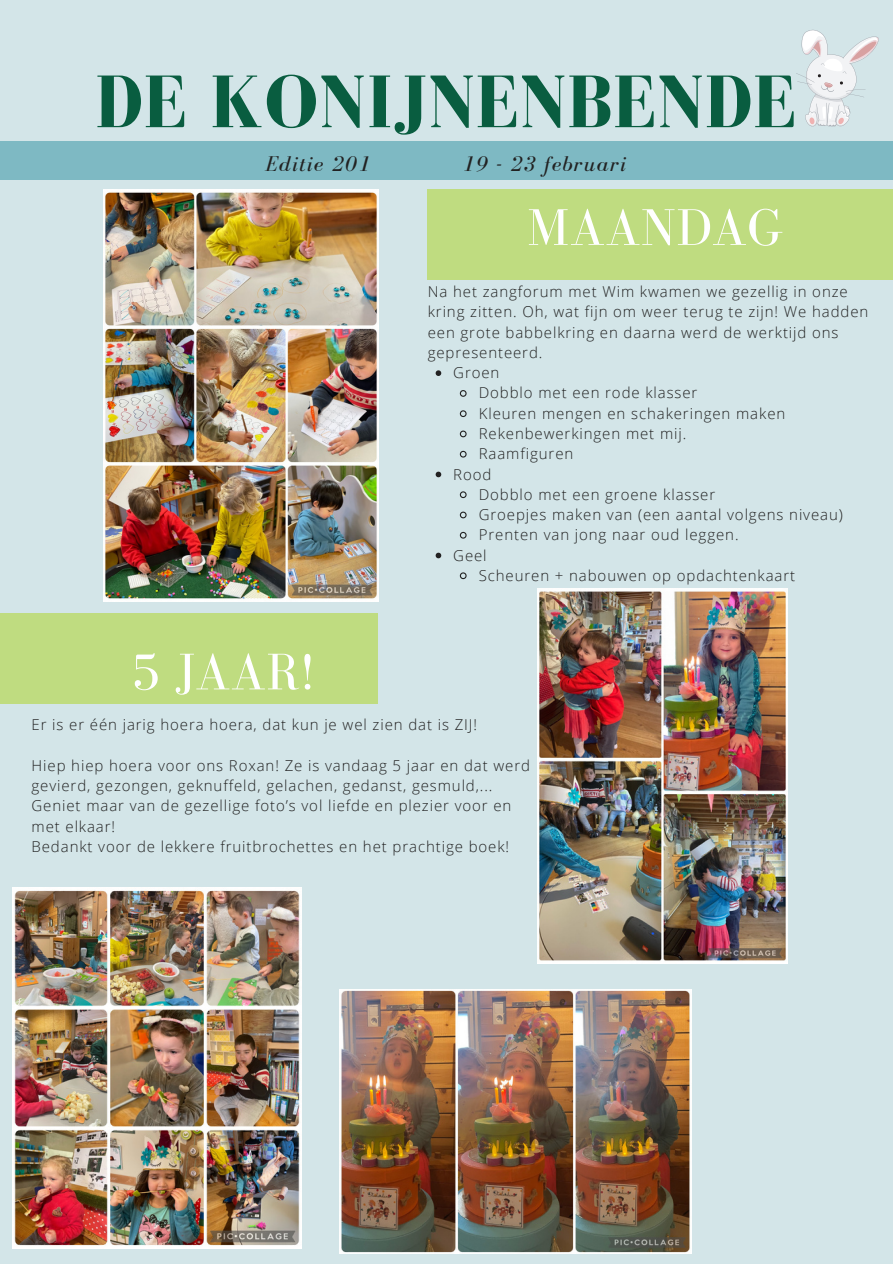
<style>
.page{position:relative;width:893px;height:1264px;background:#fff}
.page>*{position:absolute;margin:0;border:0;box-sizing:border-box;transform-origin:0 0}
.t1{font:700 76.5px "Bodoni FLF";letter-spacing:.01em;color:#095d40}
.t2{font:52.95px "Bodoni FLF";letter-spacing:.01em;color:#fff}
.t3{font:italic 22.05px "Bodoni FLF";letter-spacing:.06em;color:#222}
.t4{font:300 15px/20.2px "Open Sans";letter-spacing:.06em;color:#222}
</style>
<div class="page">
<div style="left:0;top:0;width:892px;height:1263px;background:#d3e5e8"></div>
<div style="left:0;top:141px;width:892px;height:38px;background:#7eb9c3"></div>
<div style="left:428px;top:189px;width:464px;height:90px;background:#bfdc80"></div>
<div style="left:0;top:613px;width:377px;height:90px;background:#bfdc80"></div>
<svg style="left:796px;top:29px;width:83px;height:98px"></svg>
<img style="left:103px;top:189px;width:275px;height:412px">
<img style="left:537px;top:588px;width:250px;height:375px">
<img style="left:13px;top:887px;width:288px;height:361px">
<img style="left:339px;top:989px;width:352px;height:264px">
<svg style="left:435px;top:370px;width:6px;height:6px"></svg>
<svg style="left:459px;top:390px;width:8px;height:7px"></svg>
<svg style="left:459px;top:410px;width:8px;height:8px"></svg>
<svg style="left:459px;top:430px;width:8px;height:8px"></svg>
<svg style="left:459px;top:450px;width:8px;height:8px"></svg>
<svg style="left:435px;top:471px;width:6px;height:6px"></svg>
<svg style="left:459px;top:491px;width:8px;height:8px"></svg>
<svg style="left:459px;top:511px;width:8px;height:8px"></svg>
<svg style="left:459px;top:531px;width:8px;height:8px"></svg>
<svg style="left:435px;top:552px;width:6px;height:6px"></svg>
<svg style="left:459px;top:572px;width:8px;height:8px"></svg>
<p class="t1" style="left:95px;top:60px;width:702px">DE KONIJNENBENDE</p>
<p class="t3" style="left:265px;top:152px;width:106px">Editie 201</p>
<p class="t3" style="left:462px;top:152px;width:165px">19 - 23 februari</p>
<h2 class="t2" style="left:527px;top:199px;width:257px">MAANDAG</h2>
<p class="t2" style="left:131px;top:643px;width:184px">5 JAAR!</p>
<p class="t4" style="left:428px;top:281px;width:442px">Na het zangforum met Wim kwamen we gezellig in onze kring zitten. Oh, wat fijn om weer terug te zijn! We hadden een grote babbelkring en daarna werd de werktijd ons gepresenteerd.</p>
<p class="t4" style="left:453px;top:362px;width:48px">Groen</p>
<p class="t4" style="left:478px;top:382px;width:220px">Dobblo met een rode klasser</p>
<p class="t4" style="left:478px;top:403px;width:308px">Kleuren mengen en schakeringen maken</p>
<p class="t4" style="left:478px;top:423px;width:209px">Rekenbewerkingen met mij.</p>
<p class="t4" style="left:478px;top:443px;width:96px">Raamfiguren</p>
<p class="t4" style="left:453px;top:463px;width:40px">Rood</p>
<p class="t4" style="left:478px;top:484px;width:238px">Dobblo met een groene klasser</p>
<p class="t4" style="left:478px;top:504px;width:365px">Groepjes maken van (een aantal volgens niveau)</p>
<p class="t4" style="left:478px;top:524px;width:261px">Prenten van jong naar oud leggen.</p>
<p class="t4" style="left:453px;top:544px;width:35px">Geel</p>
<p class="t4" style="left:478px;top:565px;width:318px">Scheuren + nabouwen op opdachtenkaart</p>
<p class="t4" style="left:32px;top:714px;width:447px">Er is er één jarig hoera hoera, dat kun je wel zien dat is ZIJ!</p>
<h2 class="t4" style="left:32px;top:755px;width:500px">Hiep hiep hoera voor ons Roxan! Ze is vandaag 5 jaar en dat werd gevierd, gezongen, geknuffeld, gelachen, gedanst, gesmuld,...<br>Geniet maar van de gezellige foto’s vol liefde en plezier voor en met elkaar!</h2>
<p class="t4" style="left:32px;top:836px;width:479px">Bedankt voor de lekkere fruitbrochettes en het prachtige boek!</p>
</div>
